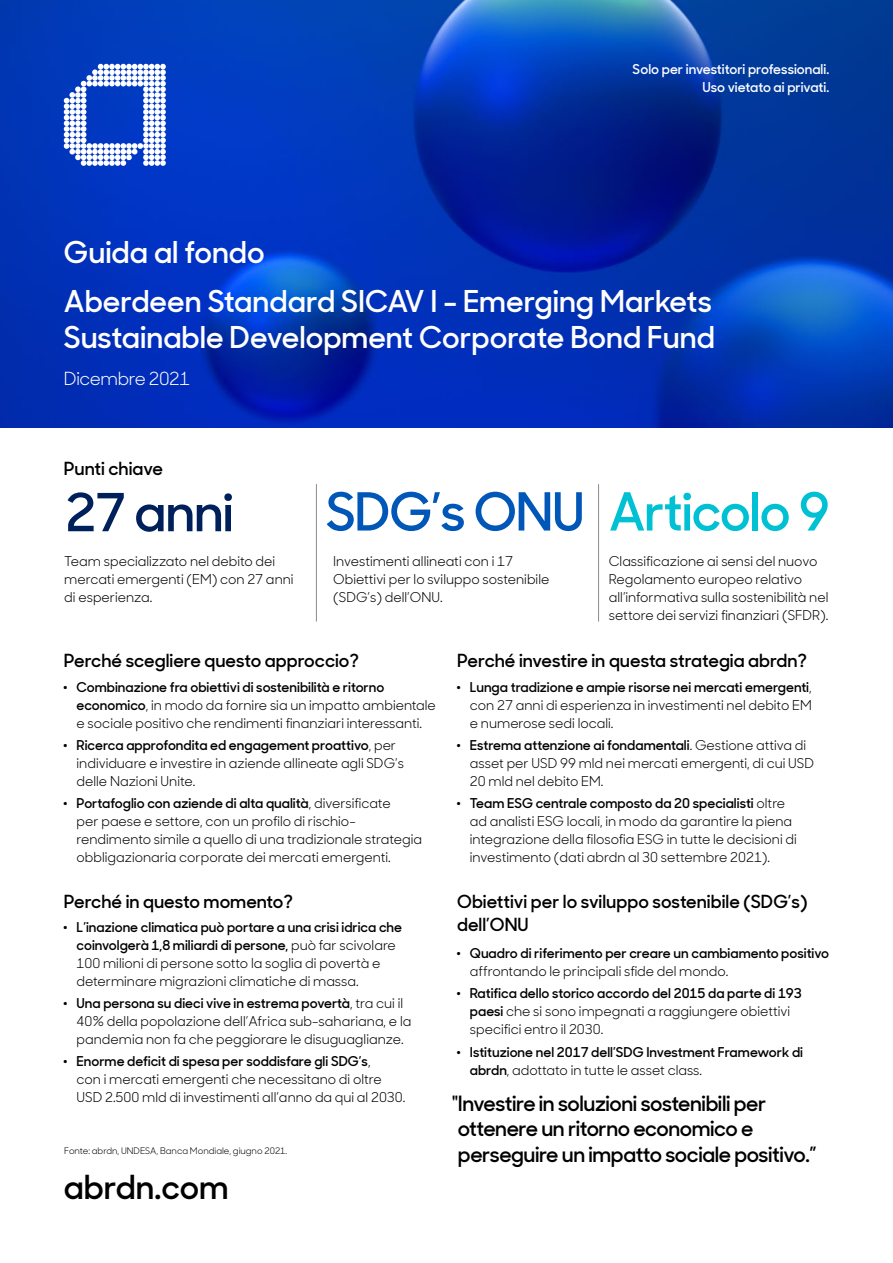
<style>
.page{position:relative;width:893px;height:1263px;background:#fff}
.page>*{position:absolute;margin:0;border:0;box-sizing:border-box;transform-origin:0 0}
.t1{font:600 52.5px "Sharp Sans Display No 1";letter-spacing:-.02em;color:#00c1d4}
.t2{font:600 52.5px "Sharp Sans Display No 1";letter-spacing:-.02em;color:#0057b7}
.t3{font:600 52.5px "Sharp Sans Display No 1";letter-spacing:-.02em;color:#00205b}
.t4{font:600 33px "Sharp Sans Display No 1";color:#000}
.t5{font:600 30px/48.8px "Sharp Sans Display No 1";color:#fff}
.t6{font:600 21px/25.5px "Sharp Sans Display No 1";letter-spacing:-.02em;color:#000}
.t7{font:600 18px/24px "Sharp Sans Display No 1";color:#000}
.t8{font:18px "Sharp Sans Display No 1";letter-spacing:-.02em;color:#fff}
.t9{font:13.5px/18px "Sharp Sans Display No 1";color:#000}
.t10{font:600 13.5px/18px "Sharp Sans Display No 1";color:#000}
.t11{font:600 13.5px/18px "Sharp Sans Display No 1";color:#fff;text-align:right}
.t12{font:9px "Sharp Sans Display No 1";color:#000}
.s1{font-weight:600}
.s2{font-weight:400}
</style>
<div class="page">
<img style="left:0;top:0;width:893px;height:427px">
<svg style="left:64px;top:64px;width:102px;height:102px"></svg>
<hr style="left:316px;top:484px;width:1px;height:137px;background:#898d8d">
<hr style="left:598px;top:484px;width:1px;height:137px;background:#898d8d">
<p class="t11" style="left:633px;top:59px;width:198px">Solo per investitori professionali.<br>Uso vietato ai privati.</p>
<h3 class="t5" style="left:64px;top:226px;width:650px">Guida al fondo<br>Aberdeen Standard SICAV I - Emerging Markets</h3>
<h3 class="t5" style="left:64px;top:311px;width:653px">Sustainable Development Corporate Bond Fund</h3>
<h3 class="t8" style="left:64px;top:364px;width:128px">Dicembre 2021</h3>
<h3 class="t7" style="left:64px;top:456px;width:101px">Punti chiave</h3>
<h1 class="t3" style="left:65px;top:472px;width:170px">27 anni</h1>
<p class="t9" style="left:64px;top:552px;width:231px">Team specializzato nel debito dei mercati emergenti (EM) con 27 anni di esperienza.</p>
<h1 class="t2" style="left:326px;top:471px;width:260px">SDG’s ONU</h1>
<p class="t9" style="left:333px;top:552px;width:218px">Investimenti allineati con i 17<br>Obiettivi per lo sviluppo sostenibile (SDG’s) dell’ONU.</p>
<h1 class="t1" style="left:609px;top:471px;width:222px">Articolo 9</h1>
<p class="t9" style="left:609px;top:552px;width:221px">Classificazione ai sensi del nuovo Regolamento europeo relativo all’informativa sulla sostenibilità nel settore dei servizi finanziari (SFDR).</p>
<h3 class="t7" style="left:64px;top:648px;width:297px">Perché scegliere questo approccio?</h3>
<p class="t9" style="left:77px;top:677px;width:361px;text-indent:-13px"><sup>.</sup> <span class="s1">Combinazione fra obiettivi di sostenibilità e ritorno economico</span>, in modo da fornire sia un impatto ambientale e sociale positivo che rendimenti finanziari interessanti.</p>
<p class="t9" style="left:77px;top:735px;width:329px;text-indent:-13px"><sup>.</sup> <span class="s1">Ricerca approfondita ed engagement proattivo</span>, per individuare e investire in aziende allineate agli SDG’s delle Nazioni Unite.</p>
<p class="t9" style="left:77px;top:793px;width:347px;text-indent:-13px"><sup>.</sup> <span class="s1">Portafoglio con aziende di alta qualità</span>, diversificate<br>per paese e settore, con un profilo di rischio&shy;rendimento simile a quello di una tradizionale strategia obbligazionaria corporate dei mercati emergenti.</p>
<h3 class="t7" style="left:64px;top:888px;width:231px">Perché in questo momento?</h3>
<p class="t9" style="left:77px;top:917px;width:327px;text-indent:-13px"><sup>.</sup> <span class="s1">L’inazione climatica può portare a una crisi idrica che coinvolgerà 1,8 miliardi di persone,</span> può far scivolare 100 milioni di persone sotto la soglia di povertà e determinare migrazioni climatiche di massa.</p>
<p class="t9" style="left:77px;top:993px;width:336px;text-indent:-13px"><sup>.</sup> <span class="s1">Una persona su dieci vive in estrema povertà</span>, tra cui il<br>40% della popolazione dell’Africa sub-sahariana, e la pandemia non fa che peggiorare le disuguaglianze.</p>
<p class="t9" style="left:77px;top:1051px;width:330px;text-indent:-13px"><sup>.</sup> <span class="s1">Enorme deficit di spesa per soddisfare gli SDG’s</span>,<br>con i mercati emergenti che necessitano di oltre<br>USD 2.500 mld di investimenti all’anno da qui al 2030.</p>
<p class="t12" style="left:64px;top:1143px;width:225px">Fonte: abrdn, UNDESA, Banca Mondiale, giugno 2021.</p>
<h2 class="t4" style="left:64px;top:1162px;width:166px">abrdn.com</h2>
<h3 class="t7" style="left:457px;top:648px;width:352px">Perché investire in questa strategia abrdn?</h3>
<p class="t9" style="left:470px;top:677px;width:343px;text-align:justify;text-indent:-13px"><sup>.</sup> <span class="s1">Lunga tradizione e ampie risorse nei mercati emergenti</span>, con 27 anni di esperienza in investimenti nel debito EM e numerose sedi locali.</p>
<p class="t9" style="left:470px;top:735px;width:346px;text-indent:-13px"><sup>.</sup> <span class="s1">Estrema attenzione ai fondamentali</span>. Gestione attiva di asset per USD 99 mld nei mercati emergenti, di cui USD<br>20 mld nel debito EM.</p>
<p class="t9" style="left:470px;top:793px;width:328px;text-indent:-13px"><sup>.</sup> <span class="s1">Team ESG centrale composto da 20 specialisti</span> oltre ad analisti ESG locali, in modo da garantire la piena integrazione della filosofia ESG in tutte le decisioni di investimento (dati abrdn al 30 settembre 2021).</p>
<h3 class="t7" style="left:457px;top:888px;width:352px">Obiettivi per lo sviluppo sostenibile (SDG’s) dell’ONU</h3>
<p class="t10" style="left:470px;top:943px;width:361px;text-indent:-13px"><sup>.</sup> Quadro di riferimento per creare un cambiamento positivo <span class="s2">affrontando le principali sfide del mondo.</span></p>
<p class="t9" style="left:470px;top:983px;width:333px;text-indent:-13px"><sup>.</sup> <span class="s1">Ratifica dello storico accordo del 2015 da parte di 193 paesi</span> che si sono impegnati a raggiungere obiettivi specifici entro il 2030.</p>
<p class="t10" style="left:470px;top:1042px;width:335px;text-indent:-13px"><sup>.</sup> Istituzione nel 2017 dell’SDG Investment Framework di abrdn<span class="s2">, adottato in tutte le asset class.</span></p>
<h3 class="t6" style="left:452px;top:1089px;width:366px">"Investire in soluzioni sostenibili per ottenere un ritorno economico e perseguire un impatto sociale positivo.”</h3>
</div>
